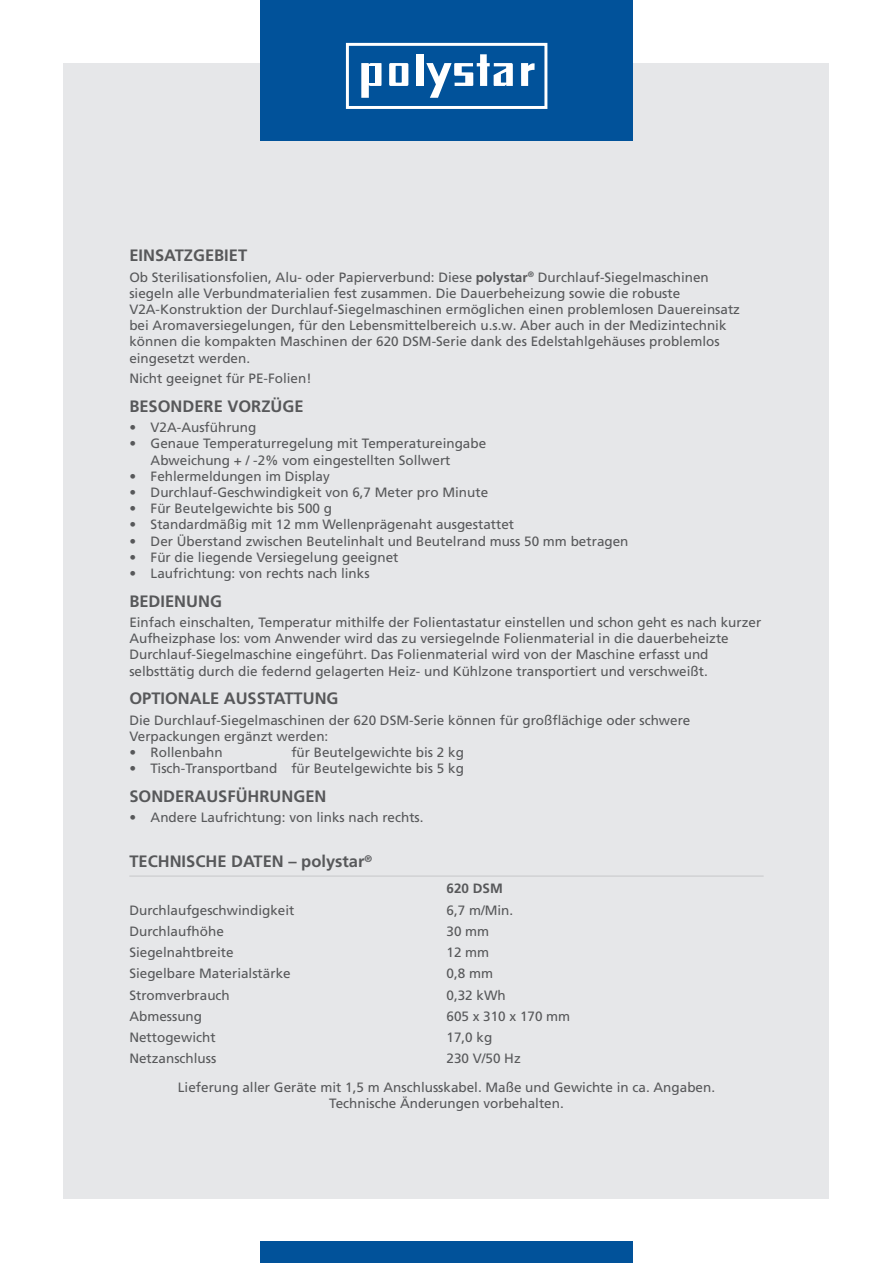
<style>
.page{position:relative;width:893px;height:1263px;background:#fff}
.page>*{position:absolute;margin:0;border:0;box-sizing:border-box;transform-origin:0 0}
.t1{font:700 16.5px "Frutiger LT Pro";color:#57585a}
.t2{font:13.5px/16.2px "Frutiger LT Pro";color:#57585a}
.t3{font:700 13.5px "Frutiger LT Pro";color:#57585a}
.s1{font-weight:700}
</style>
<div class="page">
<div style="left:64px;top:64px;width:765px;height:1135px;background:#e6e7e9"></div>
<div style="left:260px;top:0;width:372px;height:140px;background:#01529a"></div>
<div style="left:260px;top:1242px;width:372px;height:21px;background:#01529a"></div>
<svg style="left:361px;top:63px;width:20px;height:35px"></svg>
<div style="left:369px;top:66px;width:5px;height:17px;background:#01529a"></div>
<div style="left:389px;top:63px;width:19px;height:23px;background:#fff"></div>
<div style="left:396px;top:66px;width:6px;height:17px;background:#01529a"></div>
<div style="left:416px;top:55px;width:7px;height:31px;background:#fff"></div>
<svg style="left:426px;top:54px;width:87px;height:44px"></svg>
<svg style="left:521px;top:63px;width:14px;height:23px"></svg>
<div style="left:346px;top:43px;width:201px;height:66px;border:3px solid #fff"></div>
<hr style="left:129px;top:875px;width:635px;height:2px;background:#d1d2d4">
<p class="t1" style="left:129px;top:246px;width:119px">EINSATZGEBIET</p>
<p class="t2" style="left:129px;top:269px;width:612px">Ob Sterilisationsfolien, Alu- oder Papierverbund: Diese <span class="s1">polystar</span><sup>®</sup> Durchlauf-Siegelmaschinen siegeln alle Verbundmaterialien fest zusammen. Die Dauerbeheizung sowie die robuste V2A-Konstruktion der Durchlauf-Siegelmaschinen ermöglichen einen problemlosen Dauereinsatz bei Aromaversiegelungen, für den Lebensmittelbereich u.s.w. Aber auch in der Medizintechnik können die kompakten Maschinen der 620 DSM-Serie dank des Edelstahlgehäuses problemlos eingesetzt werden.</p>
<p class="t2" style="left:129px;top:370px;width:184px">Nicht geeignet für PE-Folien!</p>
<p class="t1" style="left:129px;top:396px;width:176px">BESONDERE VORZÜGE</p>
<p class="t2" style="left:129px;top:419px;width:129px">• V2A-Ausführung</p>
<p class="t2" style="left:151px;top:436px;width:337px;text-indent:-21px">• Genaue Temperaturregelung mit Temperatureingabe<br>Abweichung + / -2% vom eingestellten Sollwert</p>
<p class="t2" style="left:129px;top:468px;width:202px">• Fehlermeldungen im Display</p>
<p class="t2" style="left:129px;top:484px;width:360px">• Durchlauf-Geschwindigkeit von 6,7 Meter pro Minute</p>
<p class="t2" style="left:129px;top:500px;width:204px">• Für Beutelgewichte bis 500 g</p>
<p class="t2" style="left:129px;top:517px;width:386px">• Standardmäßig mit 12 mm Wellenprägenaht ausgestattet</p>
<p class="t2" style="left:129px;top:533px;width:501px">• Der Überstand zwischen Beutelinhalt und Beutelrand muss 50 mm betragen</p>
<p class="t2" style="left:129px;top:549px;width:271px">• Für die liegende Versiegelung geeignet</p>
<p class="t2" style="left:129px;top:565px;width:242px">• Laufrichtung: von rechts nach links</p>
<p class="t1" style="left:129px;top:591px;width:94px">BEDIENUNG</p>
<p class="t2" style="left:129px;top:614px;width:633px">Einfach einschalten, Temperatur mithilfe der Folientastatur einstellen und schon geht es nach kurzer Aufheizphase los: vom Anwender wird das zu versiegelnde Folienmaterial in die dauerbeheizte Durchlauf-Siegelmaschine eingeführt. Das Folienmaterial wird von der Maschine erfasst und selbsttätig durch die federnd gelagerten Heiz- und Kühlzone transportiert und verschweißt.</p>
<p class="t1" style="left:129px;top:689px;width:211px">OPTIONALE AUSSTATTUNG</p>
<p class="t2" style="left:129px;top:712px;width:563px">Die Durchlauf-Siegelmaschinen der 620 DSM-Serie können für großflächige oder schwere<br>Verpackungen ergänzt werden:</p>
<p class="t2" style="left:129px;top:744px;width:95px">• Rollenbahn</p>
<p class="t2" style="left:291px;top:744px;width:174px">für Beutelgewichte bis 2 kg</p>
<p class="t2" style="left:129px;top:760px;width:336px">• Tisch-Transportband für Beutelgewichte bis 5 kg</p>
<p class="t1" style="left:129px;top:786px;width:199px">SONDERAUSFÜHRUNGEN</p>
<p class="t2" style="left:129px;top:809px;width:296px">• Andere Laufrichtung: von links nach rechts.</p>
<p class="t1" style="left:129px;top:851px;width:244px">TECHNISCHE DATEN – polystar<sup>®</sup></p>
<p class="t3" style="left:446px;top:881px;width:58px">620 DSM</p>
<p class="t2" style="left:129px;top:902px;width:167px">Durchlaufgeschwindigkeit</p>
<p class="t2" style="left:446px;top:902px;width:68px">6,7 m/Min.</p>
<p class="t2" style="left:129px;top:923px;width:96px">Durchlaufhöhe</p>
<p class="t2" style="left:446px;top:923px;width:44px">30 mm</p>
<p class="t2" style="left:129px;top:944px;width:106px">Siegelnahtbreite</p>
<p class="t2" style="left:446px;top:944px;width:44px">12 mm</p>
<p class="t2" style="left:129px;top:966px;width:163px">Siegelbare Materialstärke</p>
<p class="t2" style="left:446px;top:966px;width:48px">0,8 mm</p>
<p class="t2" style="left:129px;top:987px;width:102px">Stromverbrauch</p>
<p class="t2" style="left:446px;top:987px;width:61px">0,32 kWh</p>
<p class="t2" style="left:129px;top:1008px;width:74px">Abmessung</p>
<p class="t2" style="left:446px;top:1008px;width:125px">605 x 310 x 170 mm</p>
<p class="t2" style="left:129px;top:1029px;width:88px">Nettogewicht</p>
<p class="t2" style="left:446px;top:1029px;width:47px">17,0 kg</p>
<p class="t2" style="left:129px;top:1051px;width:89px">Netzanschluss</p>
<p class="t2" style="left:178px;top:1044px;width:539px;line-height:28.8px;text-indent:269px">230 V/50 Hz<br>Lieferung aller Geräte mit 1,5 m Anschlusskabel. Maße und Gewichte in ca. Angaben.</p>
<p class="t2" style="left:329px;top:1096px;width:236px">Technische Änderungen vorbehalten.</p>
</div>
